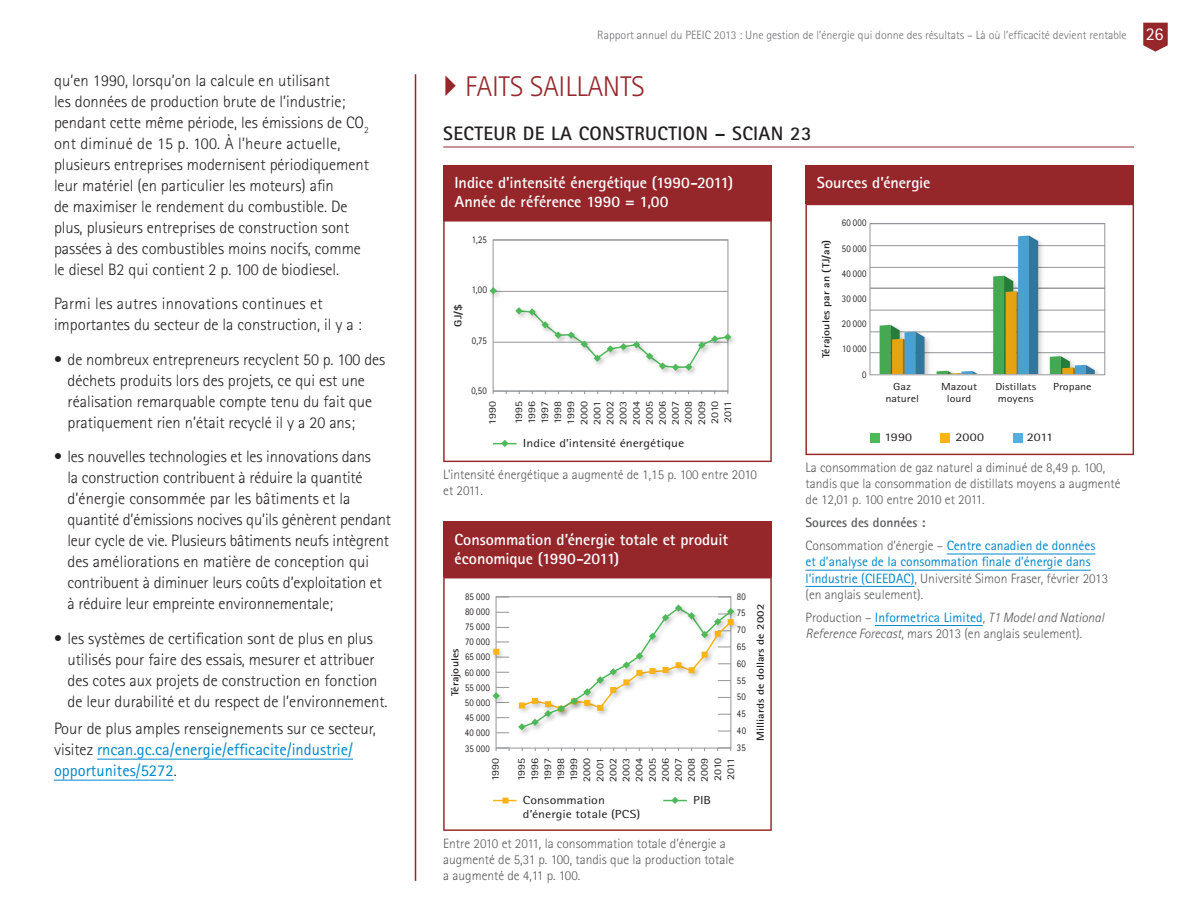
<style>
.page{position:relative;width:1188px;height:918px;background:#fff}
.page>*{position:absolute;margin:0;border:0;box-sizing:border-box;transform-origin:0 0}
.t1{font:300 28.5px "Rotis Sans Serif Std";color:#95272b}
.t2{font:700 19.5px "Rotis Sans Serif Std";letter-spacing:.02em;color:#231f20}
.t3{font:300 16.5px/21px "Rotis Sans Serif Std";color:#231f20}
.t4{font:16.5px/21px "Rotis Sans Serif Std";color:#0088cb}
.t5{font:700 16.05px/19.4px "Rotis Sans Serif Std";letter-spacing:-.005em;color:#fff}
.t6{font:300 13.5px/16.2px "Rotis Sans Serif Std";color:#57585a}
.t7{font:13.5px/16.2px "Rotis Sans Serif Std";color:#0088cb}
.t8{font:700 13.5px "Rotis Sans Serif Std";color:#57585a}
.t9{font:300 12px "Rotis Sans Serif Std";color:#6c6d70}
.t10{font:11.7px/14px "Rotis Sans Serif Std";color:#231f20;scale:1.19 1}
.t11{font:10.2px/13px "Rotis Sans Serif Std";letter-spacing:.005em;color:#231f20;text-align:justify;scale:1.17 1}
.t12{font:10.2px/15.1px "Rotis Sans Serif Std";letter-spacing:.005em;color:#231f20;text-align:justify;scale:.86 1}
.t13{font:700 10.2px "Rotis Sans Serif Std";letter-spacing:.005em;color:#231f20;scale:1.16 1}
.t14{font:10.2px/12.3px "Rotis Sans Serif Std";letter-spacing:.005em;color:#231f20;text-align:center;scale:1.19 1}
.s1{font-weight:300;color:#231f20}
.s2{font-weight:400;font-size:18px;color:#fff}
.s3{font-weight:300;color:#57585a}
.s4{font-weight:400;color:#0088cb}
.s5{font-style:italic}
</style>
<div class="page">
<svg style="left:1143px;top:23px;width:25px;height:29px"></svg>
<hr style="left:415px;top:74px;width:1px;height:807px;background:#95272b">
<hr style="left:443px;top:147px;width:691px;height:1px;background:#95272b">
<hr style="left:97px;top:759px;width:256px;height:1px;background:#0088cb">
<hr style="left:54px;top:780px;width:120px;height:1px;background:#0088cb">
<svg style="left:443px;top:220px;width:329px;height:242px"></svg>
<div style="left:443px;top:165px;width:329px;height:55px;background:#95272b"></div>
<div style="left:493px;top:239px;width:235px;height:153px;border:1px solid #939598"></div>
<hr style="left:493px;top:240px;width:235px;height:1px;background:#939598">
<svg style="left:493px;top:440px;width:24px;height:7px"></svg>
<hr style="left:493px;top:391px;width:235px;height:1px;background:#939598">
<hr style="left:493px;top:342px;width:235px;height:1px;background:#939598">
<hr style="left:493px;top:291px;width:235px;height:1px;background:#939598">
<img style="left:485px;top:283px;width:20px;height:20px">
<svg style="left:490px;top:287px;width:7px;height:7px"></svg>
<img style="left:511px;top:303px;width:229px;height:76px">
<svg style="left:515px;top:307px;width:216px;height:64px"></svg>
<hr style="left:947px;top:554px;width:148px;height:1px;background:#0088cb">
<hr style="left:806px;top:570px;width:285px;height:1px;background:#0088cb">
<hr style="left:806px;top:586px;width:109px;height:1px;background:#0088cb">
<hr style="left:875px;top:625px;width:108px;height:1px;background:#0088cb">
<svg style="left:443px;top:577px;width:329px;height:254px"></svg>
<div style="left:443px;top:522px;width:329px;height:55px;background:#95272b"></div>
<div style="left:496px;top:596px;width:235px;height:152px;border:1px solid #939598"></div>
<svg style="left:493px;top:800px;width:24px;height:1px"></svg>
<svg style="left:663px;top:797px;width:24px;height:7px"></svg>
<svg style="left:718px;top:597px;width:13px;height:1px"></svg>
<svg style="left:496px;top:672px;width:13px;height:1px"></svg>
<svg style="left:496px;top:597px;width:13px;height:1px"></svg>
<svg style="left:496px;top:642px;width:13px;height:1px"></svg>
<svg style="left:496px;top:717px;width:13px;height:1px"></svg>
<svg style="left:496px;top:732px;width:13px;height:1px"></svg>
<svg style="left:496px;top:627px;width:13px;height:1px"></svg>
<svg style="left:496px;top:612px;width:13px;height:1px"></svg>
<svg style="left:496px;top:748px;width:14px;height:3px"></svg>
<svg style="left:717px;top:748px;width:14px;height:3px"></svg>
<img style="left:489px;top:645px;width:19px;height:18px">
<svg style="left:493px;top:649px;width:16px;height:9px"></svg>
<img style="left:488px;top:688px;width:20px;height:20px">
<svg style="left:493px;top:687px;width:16px;height:16px"></svg>
<img style="left:514px;top:600px;width:229px;height:139px">
<svg style="left:518px;top:604px;width:216px;height:128px"></svg>
<svg style="left:805px;top:204px;width:329px;height:251px"></svg>
<div style="left:805px;top:165px;width:329px;height:39px;background:#95272b"></div>
<div style="left:870px;top:223px;width:235px;height:152px;border:1px solid #939598"></div>
<p class="t3" style="left:54px;top:70px;width:316px">qu’en 1990, lorsqu’on la calcule en utilisant<br>les données de production brute de l’industrie; pendant cette même période, les émissions de CO<sub>2 </sub>ont diminué de 15 p. 100. À l’heure actuelle, plusieurs entreprises modernisent périodiquement leur matériel (en particulier les moteurs) afin<br>de maximiser le rendement du combustible. De plus, plusieurs entreprises de construction sont passées à des combustibles moins nocifs, comme le diesel B2 qui contient 2 p. 100 de biodiesel.</p>
<p class="t3" style="left:54px;top:293px;width:309px">Parmi les autres innovations continues et importantes du secteur de la construction, il y a :</p>
<p class="t3" style="left:67px;top:349px;width:319px;text-indent:-13px">• de nombreux entrepreneurs recyclent 50 p. 100 des déchets produits lors des projets, ce qui est une réalisation remarquable compte tenu du fait que pratiquement rien n’était recyclé il y a 20 ans;</p>
<p class="t3" style="left:67px;top:446px;width:325px;text-indent:-13px">• les nouvelles technologies et les innovations dans<br>la construction contribuent à réduire la quantité d’énergie consommée par les bâtiments et la quantité d’émissions nocives qu’ils génèrent pendant leur cycle de vie. Plusieurs bâtiments neufs intègrent des améliorations en matière de conception qui contribuent à diminuer leurs coûts d’exploitation et à réduire leur empreinte environnementale;</p>
<p class="t3" style="left:67px;top:628px;width:322px;text-indent:-13px">• les systèmes de certification sont de plus en plus utilisés pour faire des essais, mesurer et attribuer des cotes aux projets de construction en fonction de leur durabilité et du respect de l’environnement.</p>
<p class="t4" style="left:54px;top:718px;width:323px"><span class="s1">Pour de plus amples renseignements sur ce secteur, visitez</span> rncan.gc.ca/energie/efficacite/industrie/ opportunites/5272<span class="s1">.</span></p>
<p class="t9" style="left:597px;top:28px;width:568px">Rapport annuel du PEEIC 2013 : Une gestion de l’énergie qui donne des résultats – Là où l’efficacité devient rentable <span class="s2">26</span></p>
<h3 class="t1" style="left:465px;top:70px;width:181px">FAITS SAILLANTS</h3>
<h4 class="t2" style="left:443px;top:121px;width:370px">SECTEUR DE LA CONSTRUCTION – SCIAN 23</h4>
<p class="t5" style="left:455px;top:172px;width:280px">Indice d’intensité énergétique (1990-2011)<br>Année de référence 1990 = 1,00</p>
<p class="t5" style="left:817px;top:172px;width:115px">Sources d’énergie</p>
<p class="t12" style="left:472px;top:232px;width:19px">1,25</p>
<p class="t13" style="left:451px;top:327px;width:21px;rotate:-90deg">GJ/$</p>
<p class="t12" style="left:472px;top:282px;width:19px">1,00</p>
<p class="t12" style="left:472px;top:332px;width:19px">0,75</p>
<p class="t12" style="left:471px;top:383px;width:19px">0,50</p>
<p class="t11" style="left:486px;top:425px;width:22px;rotate:-90deg">1990</p>
<p class="t11" style="left:512px;top:425px;width:22px;rotate:-90deg">1995<br>1996<br>1997<br>1998<br>1999<br>2000<br>2001<br>2002<br>2003<br>2004<br>2005<br>2006<br>2007<br>2008<br>2009<br>2010<br>2011</p>
<p class="t10" style="left:523px;top:436px;width:137px">Indice d’intensité énergétique</p>
<p class="t6" style="left:443px;top:466px;width:315px">L’intensité énergétique a augmenté de 1,15 p. 100 entre 2010 et 2011.</p>
<p class="t5" style="left:455px;top:529px;width:275px">Consommation d’énergie totale et produit économique (1990-2011)</p>
<p class="t12" style="left:465px;top:589px;width:31px">85 000<br>80 000<br>75 000<br>70 000<br>65 000<br>60 000<br>55 000<br>50 000<br>45 000<br>40 000<br>35 000</p>
<p class="t12" style="left:737px;top:588px;width:12px;line-height:16.8px">80<br>75<br>70<br>65<br>60<br>55<br>50<br>45<br>40<br>35</p>
<p class="t13" style="left:449px;top:696px;width:43px;rotate:-90deg">Térajoules</p>
<p class="t11" style="left:489px;top:781px;width:22px;rotate:-90deg">1990</p>
<p class="t11" style="left:515px;top:782px;width:22px;rotate:-90deg">1995<br>1996<br>1997<br>1998<br>1999<br>2000<br>2001<br>2002<br>2003<br>2004<br>2005<br>2006<br>2007<br>2008<br>2009<br>2010<br>2011</p>
<p class="t10" style="left:523px;top:793px;width:100px">Consommation d’énergie totale (PCS)</p>
<p class="t10" style="left:693px;top:793px;width:16px">PIB</p>
<p class="t6" style="left:443px;top:835px;width:292px">Entre 2010 et 2011, la consommation totale d’énergie a augmenté de 5,31 p. 100, tandis que la production totale a augmenté de 4,11 p. 100.</p>
<p class="t13" style="left:754px;top:741px;width:120px;rotate:-90deg">Milliards de dollars de 2002</p>
<p class="t13" style="left:820px;top:358px;width:104px;rotate:-90deg">Térajoules par an (TJ/an)</p>
<p class="t12" style="left:842px;top:215px;width:30px">60 000</p>
<p class="t12" style="left:842px;top:240px;width:30px">50 000</p>
<p class="t12" style="left:842px;top:266px;width:31px">40 000</p>
<p class="t12" style="left:842px;top:291px;width:30px">30 000</p>
<p class="t12" style="left:842px;top:316px;width:30px">20 000</p>
<p class="t12" style="left:842px;top:341px;width:30px">10 000</p>
<p class="t12" style="left:862px;top:366px;width:7px">0</p>
<p class="t14" style="left:885px;top:380px;width:30px">Gaz naturel</p>
<p class="t14" style="left:941px;top:380px;width:32px">Mazout lourd</p>
<p class="t14" style="left:995px;top:380px;width:36px;text-align:left">Distillats moyens</p>
<p class="t14" style="left:1053px;top:380px;width:34px">Propane</p>
<p class="t10" style="left:884px;top:430px;width:25px">1990</p>
<p class="t10" style="left:956px;top:430px;width:26px">2000</p>
<p class="t10" style="left:1027px;top:430px;width:24px">2011</p>
<p class="t6" style="left:806px;top:459px;width:316px">La consommation de gaz naturel a diminué de 8,49 p. 100, tandis que la consommation de distillats moyens a augmenté de 12,01 p. 100 entre 2010 et 2011.</p>
<p class="t8" style="left:806px;top:514px;width:121px">Sources des données :</p>
<p class="t7" style="left:806px;top:537px;width:304px"><span class="s3">Consommation d’énergie –</span> Centre canadien de données et d’analyse de la consommation finale d’énergie dans l’industrie (CIEEDAC)<span class="s3">, Université Simon Fraser, février 2013 (en anglais seulement).</span></p>
<p class="t6" style="left:806px;top:609px;width:300px">Production – <span class="s4">Informetrica Limited</span>, <span class="s5">T1 Model and National<br>Reference Forecast</span>, mars 2013 (en anglais seulement).</p>
</div>
